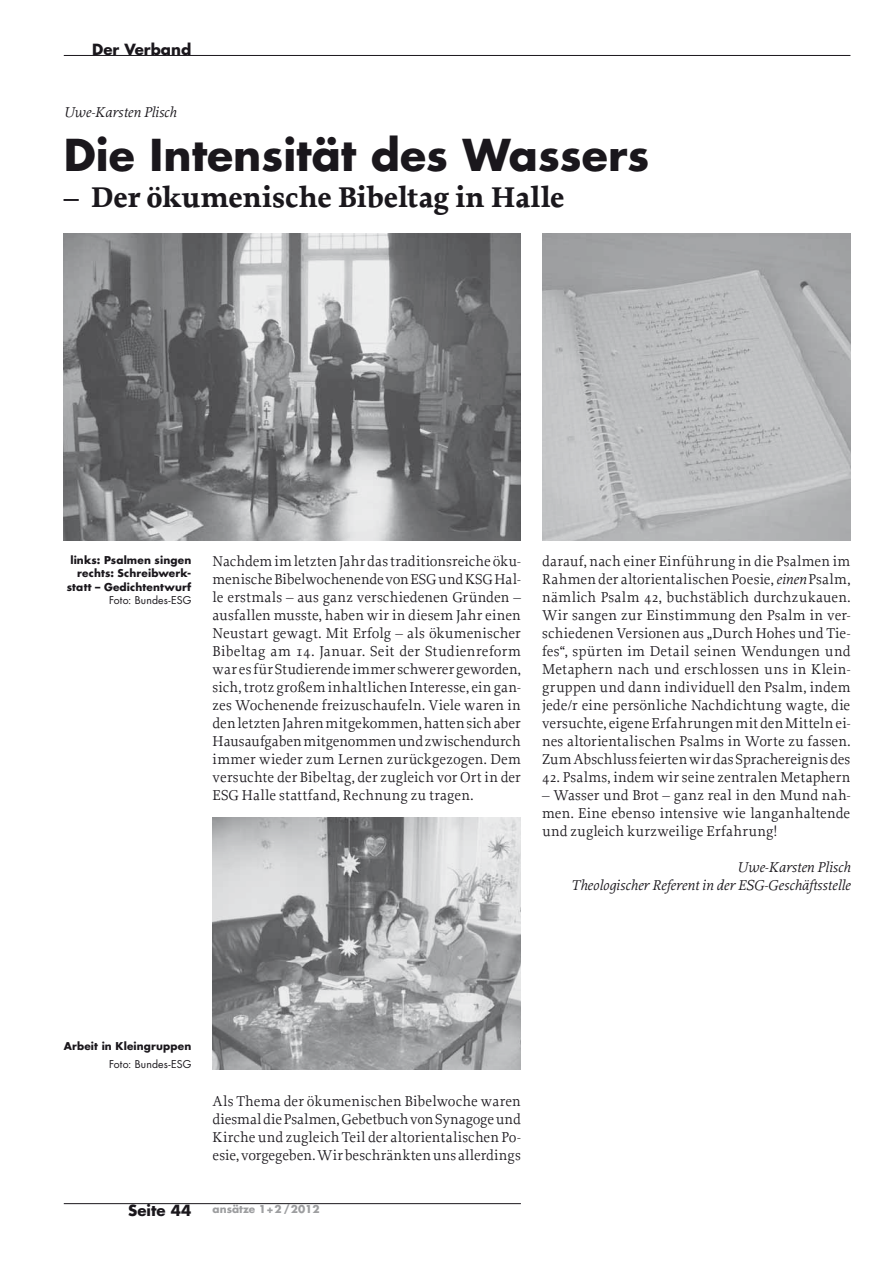
<style>
.page{position:relative;width:893px;height:1263px;background:#fff}
.page>*{position:absolute;margin:0;border:0;box-sizing:border-box;transform-origin:0 0}
.t1{font:700 42.75px "Futura";color:#1a171c}
.t2{font:700 30px "Proforma";color:#1a171c}
.t3{font:15px/18px "Proforma";letter-spacing:.01em;color:#1a171c;text-align:justify}
.t4{font:italic 15px/18px "Proforma";color:#1a171c;text-align:right}
.t5{font:700 15px "Futura";color:#1a171c}
.t6{font:700 10.5px/13.5px "Futura";letter-spacing:.015em;color:#1a171c;text-align:right}
.t7{font:10.5px "Futura";letter-spacing:.015em;color:#1a171c}
.t8{font:700 10.5px "Futura";color:#9d9ea0}
.s1{font-style:italic}
</style>
<div class="page">
<hr style="left:64px;top:55px;width:786px;height:1px;background:#1a171c">
<hr style="left:64px;top:1203px;width:457px;height:1px;background:#1a171c">
<img style="left:213px;top:818px;width:308px;height:252px">
<img style="left:64px;top:234px;width:457px;height:306px">
<img style="left:542px;top:234px;width:308px;height:306px">
<p class="t5" style="left:92px;top:39px;width:101px">Der Verband</p>
<p class="t4" style="left:64px;top:102px;width:114px">Uwe-Karsten Plisch</p>
<h1 class="t1" style="left:64px;top:125px;width:587px">Die Intensität des Wassers</h1>
<h2 class="t2" style="left:64px;top:178px;width:502px">– Der ökumenische Bibeltag in Halle</h2>
<p class="t6" style="left:67px;top:553px;width:126px">links: Psalmen singen rechts: Schreibwerk&shy;statt – Gedichtentwurf</p>
<p class="t7" style="left:109px;top:593px;width:84px">Foto: Bundes-ESG</p>
<p class="t3" style="left:213px;top:552px;width:310px">Nachdem im letzten Jahr das traditionsreiche öku&shy;menische Bibelwochenende von ESG und KSG Hal&shy;le erstmals – aus ganz verschiedenen Gründen – ausfallen musste, haben wir in diesem Jahr einen Neustart gewagt. Mit Erfolg – als ökumenischer Bibeltag am 14. Januar. Seit der Studienreform war es für Studierende immer schwerer geworden, sich, trotz großem inhaltlichen Interesse, ein gan&shy;zes Wochenende freizuschaufeln. Viele waren in den letzten Jahren mitgekommen, hatten sich aber Hausaufgaben mitgenommen und zwischendurch immer wieder zum Lernen zurückgezogen. Dem versuchte der Bibeltag, der zugleich vor Ort in der ESG Halle stattfand, Rechnung zu tragen.</p>
<p class="t3" style="left:542px;top:552px;width:310px">darauf, nach einer Einführung in die Psalmen im Rahmen der altorientalischen Poesie, <span class="s1">einen</span> Psalm, nämlich Psalm 42, buchstäblich durchzukauen.<br>Wir sangen zur Einstimmung den Psalm in ver&shy;schiedenen Versionen aus „Durch Hohes und Tie&shy;fes“, spürten im Detail seinen Wendungen und Metaphern nach und erschlossen uns in Klein&shy;gruppen und dann individuell den Psalm, indem jede/r eine persönliche Nachdichtung wagte, die versuchte, eigene Erfahrungen mit den Mitteln ei&shy;nes altorientalischen Psalms in Worte zu fassen.<br>Zum Abschluss feierten wir das Sprachereignis des</p>
<p class="t3" style="left:542px;top:768px;width:310px">42. Psalms, indem wir seine zentralen Metaphern</p>
<p class="t3" style="left:542px;top:786px;width:310px">– Wasser und Brot – ganz real in den Mund nah&shy;men. Eine ebenso intensive wie langanhaltende und zugleich kurzweilige Erfahrung!</p>
<p class="t4" style="left:571px;top:857px;width:281px">Uwe-Karsten Plisch<br>Theologischer Referent in der ESG-Geschäftsstelle</p>
<p class="t6" style="left:64px;top:1039px;width:129px">Arbeit in Kleingruppen</p>
<p class="t7" style="left:109px;top:1056px;width:84px">Foto: Bundes-ESG</p>
<p class="t3" style="left:213px;top:1092px;width:310px">Als Thema der ökumenischen Bibelwoche waren diesmal die Psalmen, Gebetbuch von Synagoge und Kirche und zugleich Teil der altorientalischen Po&shy;esie, vorgegeben. Wir beschränkten uns allerdings</p>
<p class="t5" style="left:128px;top:1200px;width:65px">Seite 44</p>
<p class="t8" style="left:213px;top:1201px;width:109px">ansätze 1+2 /2012</p>
</div>
